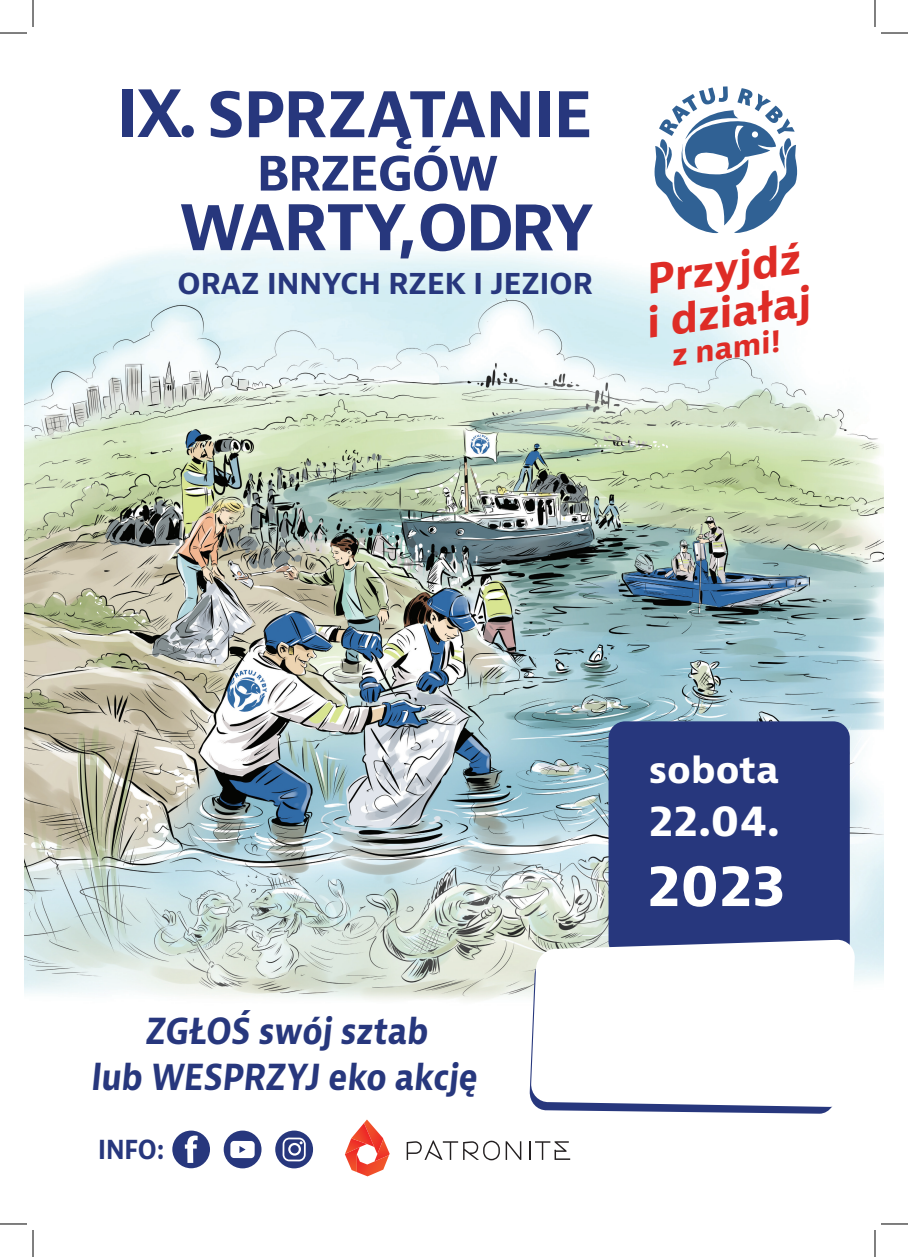
<style>
.page{position:relative;width:908px;height:1257px;background:#fff}
.page>*{position:absolute;margin:0;border:0;box-sizing:border-box;transform-origin:0 0}
.t1{font:700 57.4px "Bernina Sans";color:#fff}
.t2{font:700 42.6px "Bernina Sans";color:#fff}
.t3{font:700 39.8px/43.6px "Bernina Sans";color:#de2c26}
.t4{font:700 35.3px "Bernina Sans";color:#fff}
.t5{font:700 34.9px/45.6px "Bernina Sans";color:#27377d;text-align:center;scale:.88 1}
.t6{font:700 28.7px "Bernina Sans";color:#de2c26}
.t7{font:700 28px "Bernina Sans";color:#27377d}
.t8{font:700 25.5px "Bernina Sans";color:#27377d;scale:.9 1}
</style>
<div class="page">
<img style="left:24px;top:226px;width:859px;height:775px">
<svg style="left:224px;top:1130px;width:38px;height:38px"></svg>
<svg style="left:275px;top:1130px;width:38px;height:38px"></svg>
<svg style="left:172px;top:1130px;width:38px;height:38px"></svg>
<svg style="left:211px;top:91px;width:31px;height:47px"></svg>
<div style="left:539px;top:91px;width:11px;height:46px;background:#27377d"></div>
<svg style="left:559px;top:91px;width:30px;height:46px"></svg>
<svg style="left:249px;top:91px;width:281px;height:100px"></svg>
<svg style="left:181px;top:204px;width:232px;height:54px"></svg>
<svg style="left:421px;top:204px;width:44px;height:47px"></svg>
<svg style="left:471px;top:204px;width:122px;height:47px"></svg>
<div style="left:122px;top:89px;width:11px;height:48px;background:#27377d"></div>
<svg style="left:137px;top:89px;width:45px;height:48px"></svg>
<div style="left:182px;top:125px;width:12px;height:12px;background:#27377d;border-radius:50%"></div>
<svg style="left:654px;top:86px;width:143px;height:148px"></svg>
<div style="left:608px;top:721px;width:242px;height:237px;background:#27377d;border-radius:17px"></div>
<svg style="left:529px;top:945px;width:303px;height:168px;fill:#27377d"></svg>
<svg style="left:531px;top:939px;width:324px;height:168px"></svg>
<svg style="left:506px;top:1141px;width:15px;height:19px"></svg>
<svg style="left:529px;top:1141px;width:41px;height:19px"></svg>
<svg style="left:407px;top:1140px;width:93px;height:20px"></svg>
<svg style="left:345px;top:1119px;width:45px;height:57px"></svg>
<svg style="left:0;top:33px;width:27px;height:1px"></svg>
<svg style="left:881px;top:33px;width:27px;height:1px"></svg>
<svg style="left:0;top:1223px;width:27px;height:1px"></svg>
<svg style="left:881px;top:1223px;width:27px;height:1px"></svg>
<svg style="left:33px;top:0;width:1px;height:27px"></svg>
<svg style="left:33px;top:1230px;width:1px;height:27px"></svg>
<svg style="left:875px;top:0;width:1px;height:27px"></svg>
<svg style="left:875px;top:1230px;width:1px;height:27px"></svg>
<p class="t7" style="left:178px;top:266px;width:417px">ORAZ INNYCH RZEK I JEZIOR</p>
<p class="t3" style="left:637px;top:260px;width:167px;rotate:-8deg">Przyjdź i działaj</p>
<p class="t6" style="left:668px;top:337px;width:111px;rotate:-8deg">z nami!</p>
<p class="t5" style="left:91px;top:1009px;width:446px">ZGŁOŚ swój sztab<br>lub WESPRZYJ eko akcję</p>
<p class="t8" style="left:98px;top:1132px;width:75px">INFO:</p>
<p class="t4" style="left:649px;top:747px;width:132px">sobota</p>
<p class="t2" style="left:649px;top:792px;width:133px">22.04.</p>
<h1 class="t1" style="left:647px;top:848px;width:140px">2023</h1>
</div>
